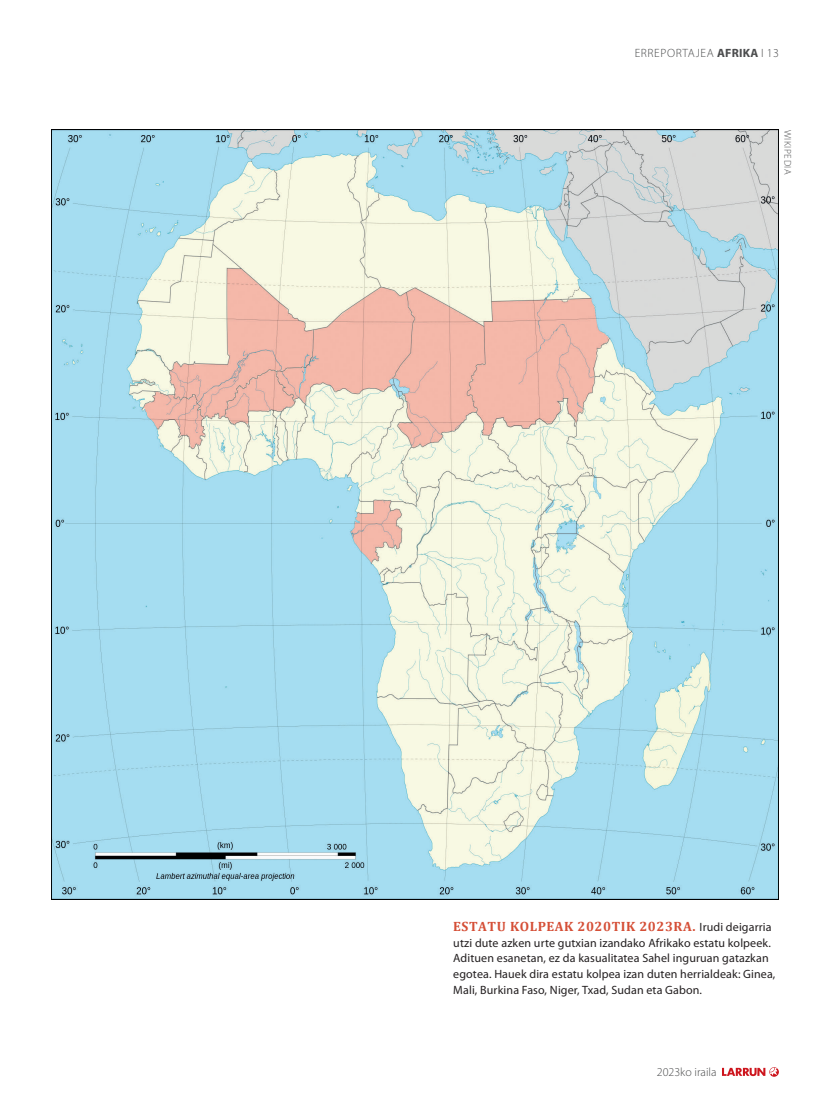
<style>
.page{position:relative;width:830px;height:1106px;background:#fff}
.page>*{position:absolute;margin:0;border:0;box-sizing:border-box;transform-origin:0 0}
.t1{font:700 13.5px "Cambria";letter-spacing:.04em;color:#d54f37}
.t2{font:12px/15.8px "Myriad Pro";letter-spacing:.01em;color:#231f20}
.t3{font:300 12px "Myriad Pro";letter-spacing:.05em;color:#4b4c4d}
.t4{font:300 12px "Myriad Pro";letter-spacing:.015em;color:#4b4c4d}
.t5{font:300 9.75px "Myriad Pro";letter-spacing:.06em;color:#4b4c4d}
.s1{font-weight:700}
.s2{font-family:"Cambria";font-weight:700;font-size:13.5px;color:#d54f37}
</style>
<div class="page">
<svg style="left:722px;top:1067px;width:56px;height:9px"></svg>
<img style="left:51px;top:130px;width:727px;height:769px">
<p class="t3" style="left:634px;top:45px;width:146px">ERREPORTAJEA <span class="s1">AFRIKA</span> І 13</p>
<p class="t5" style="left:793px;top:130px;width:45px;rotate:90deg">wikipedia</p>
<p class="t2" style="left:453px;top:918px;width:323px;text-indent:186px"><span class="s2">2023RA.</span> I rudi deigarria utzi dute azken urte gutxian izandako Afrikako estatu kolpeek.<br>Adituen esanetan, ez da kasualitatea Sahel inguruan gatazkan egotea. Hauek dira estatu kolpea izan duten herrialdeak: Ginea, Mali, Burkina Faso, Niger, Txad, Sudan eta Gabon.</p>
<p class="t1" style="left:453px;top:918px;width:10px">ESTATU</p>
<p class="t1" style="left:509px;top:918px;width:10px">KOLPEAK</p>
<p class="t1" style="left:577px;top:918px;width:43px">2020TIK</p>
<p class="t4" style="left:656px;top:1065px;width:61px">2023ko iraila</p>
</div>
